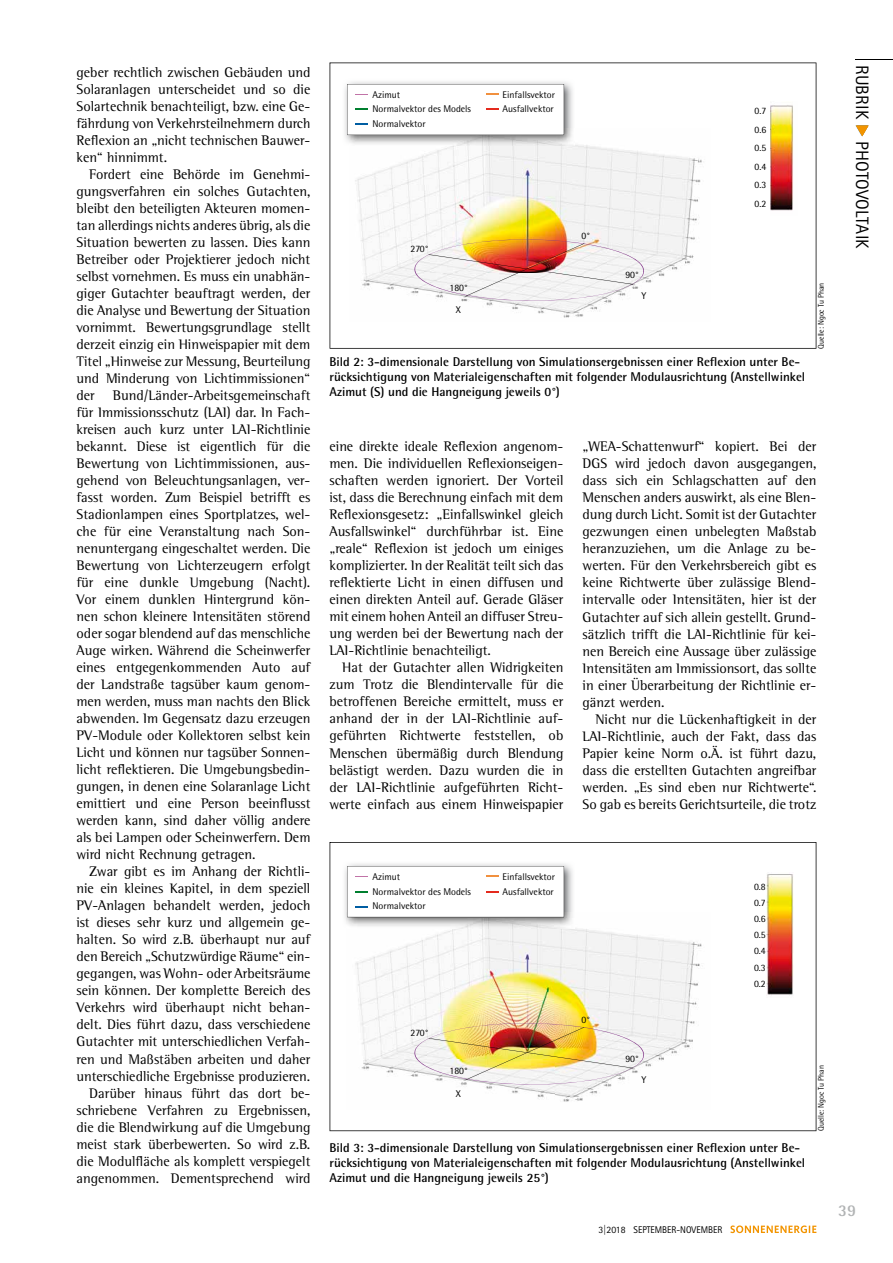
<style>
.page{position:relative;width:893px;height:1263px;background:#fff}
.page>*{position:absolute;margin:0;border:0;box-sizing:border-box;transform-origin:0 0}
.t1{font:18px "Rotis Sans Serif Std";letter-spacing:.01em;color:#000}
.t2{font:700 16.5px "Rotis Semi Sans Std";color:#b1b3b4}
.t3{font:14.25px/17px "Rotis Semi Serif Std";color:#000;text-align:justify}
.t4{font:700 12.75px/15px "Rotis Semi Sans Std";color:#000}
.t5{font:9.75px/14.7px "Rotis Semi Sans Std";color:#000}
.t6{font:9.75px "Rotis Sans Serif Std";color:#000}
.t7{font:8.25px "Rotis Semi Sans Std";color:#000;scale:.94 1}
.s1{color:#0076bd}
</style>
<div class="page">
<svg style="left:730px;top:1225px;width:86px;height:8px"></svg>
<hr style="left:855px;top:59px;width:38px;height:1px;background:#000">
<svg style="left:856px;top:125px;width:13px;height:12px"></svg>
<svg style="left:330px;top:63px;width:486px;height:286px"></svg>
<img style="left:770px;top:102px;width:28px;height:114px">
<img style="left:350px;top:146px;width:205px;height:175px">
<img style="left:555px;top:128px;width:155px;height:193px">
<img style="left:410px;top:238px;width:238px;height:65px">
<img style="left:342px;top:79px;width:233px;height:67px">
<img style="left:350px;top:128px;width:225px;height:18px">
<svg style="left:347px;top:84px;width:217px;height:51px"></svg>
<svg style="left:330px;top:842px;width:486px;height:289px"></svg>
<img style="left:347px;top:928px;width:207px;height:181px">
<img style="left:554px;top:912px;width:156px;height:197px">
<img style="left:767px;top:873px;width:27px;height:124px">
<img style="left:410px;top:1021px;width:238px;height:65px">
<img style="left:342px;top:861px;width:233px;height:67px">
<img style="left:347px;top:912px;width:228px;height:16px">
<svg style="left:347px;top:866px;width:217px;height:51px"></svg>
<p class="t3" style="left:77px;top:63px;width:235px">geber rechtlich zwischen Gebäuden und Solaranlagen unterscheidet und so die Solartechnik benachteiligt, bzw. eine Ge&shy;fährdung von Verkehrsteilnehmern durch Reflexion an „nicht technischen Bauwer&shy;ken“ hinnimmt.</p>
<p class="t3" style="left:77px;top:165px;width:235px;text-indent:13px">Fordert eine Behörde im Genehmi&shy;gungsverfahren ein solches Gutachten, bleibt den beteiligten Akteuren momen&shy;tan allerdings nichts anderes übrig, als die Situation bewerten zu lassen. Dies kann Betreiber oder Projektierer jedoch nicht selbst vornehmen. Es muss ein unabhän&shy;giger Gutachter beauftragt werden, der die Analyse und Bewertung der Situation vornimmt. Bewertungsgrundlage stellt derzeit einzig ein Hinweispapier mit dem Titel „Hinweise zur Messung, Beurteilung und Minderung von Lichtimmissionen“ der</p>
<p class="t3" style="left:77px;top:387px;width:235px;text-indent:36px">Bund/Länder-Arbeitsgemeinschaft für Immissionsschutz (LAI) dar. In Fach&shy;kreisen auch kurz unter LAI-Richtlinie bekannt. Diese ist eigentlich für die Bewertung von Lichtimmissionen, aus&shy;gehend von Beleuchtungsanlagen, ver&shy;fasst worden. Zum Beispiel betrifft es Stadionlampen eines Sportplatzes, wel&shy;che für eine Veranstaltung nach Son&shy;nenuntergang eingeschaltet werden. Die Bewertung von Lichterzeugern erfolgt für eine dunkle Umgebung (Nacht).<br>Vor einem dunklen Hintergrund kön&shy;nen schon kleinere Intensitäten störend oder sogar blendend auf das menschliche Auge wirken. Während die Scheinwerfer eines entgegenkommenden Auto auf der Landstraße tagsüber kaum genom&shy;men werden, muss man nachts den Blick abwenden. Im Gegensatz dazu erzeugen PV-Module oder Kollektoren selbst kein Licht und können nur tagsüber Sonnen&shy;licht reflektieren. Die Umgebungsbedin&shy;gungen, in denen eine Solaranlage Licht emittiert und eine Person beeinflusst werden kann, sind daher völlig andere als bei Lampen oder Scheinwerfern. Dem wird nicht Rechnung getragen.</p>
<p class="t3" style="left:77px;top:863px;width:235px;text-align:right">Zwar gibt es im Anhang der Richtli&shy;nie ein kleines Kapitel, in dem speziell PV-Anlagen behandelt werden, jedoch ist dieses sehr kurz und allgemein ge&shy;halten. So wird z.B. überhaupt nur auf den Bereich „Schutzwürdige Räume“ ein&shy;gegangen, was Wohn- oder Arbeitsräume sein können. Der komplette Bereich des Verkehrs wird überhaupt nicht behan&shy;delt. Dies führt dazu, dass verschiedene Gutachter mit unterschiedlichen Verfah&shy;ren und Maßstäben arbeiten und daher unterschiedliche Ergebnisse produzieren.<br>Darüber hinaus führt das dort be&shy;schriebene Verfahren zu Ergebnissen, die die Blendwirkung auf die Umgebung meist stark überbewerten. So wird z.B. die Modulfläche als komplett verspiegelt angenommen. Dementsprechend wird</p>
<p class="t5" style="left:372px;top:87px;width:100px">Azimut<br>Normalvektor des Models<br>Normalvektor</p>
<p class="t5" style="left:503px;top:87px;width:54px">Einfallsvektor<br>Ausfallvektor</p>
<p class="t5" style="left:410px;top:241px;width:19px">270°</p>
<p class="t5" style="left:449px;top:280px;width:19px">180°</p>
<p class="t5" style="left:456px;top:302px;width:7px">X</p>
<p class="t5" style="left:581px;top:228px;width:10px">0°</p>
<p class="t5" style="left:625px;top:267px;width:15px">90°</p>
<p class="t5" style="left:641px;top:289px;width:6px">Y</p>
<p class="t5" style="left:754px;top:102px;width:13px;line-height:18.5px;text-align:justify">0.7<br>0.6<br>0.5<br>0.4<br>0.3<br>0.2</p>
<p class="t4" style="left:330px;top:354px;width:477px">Bild 2: 3-dimensionale Darstellung von Simulationsergebnissen einer Reflexion unter Be&shy;rücksichtigung von Materialeigenschaften mit folgender Modulausrichtung (Anstellwinkel<br>Azimut (S) und die Hangneigung jeweils 0°)</p>
<p class="t7" style="left:816px;top:349px;width:72px;rotate:-90deg">Quelle: Ngoc Tu Phan</p>
<p class="t3" style="left:330px;top:438px;width:235px">eine direkte ideale Reflexion angenom&shy;men. Die individuellen Reflexionseigen&shy;schaften werden ignoriert. Der Vorteil ist, dass die Berechnung einfach mit dem Reflexionsgesetz: „Einfallswinkel gleich Ausfallswinkel“ durchführbar ist. Eine „reale“ Reflexion ist jedoch um einiges komplizierter. In der Realität teilt sich das reflektierte Licht in einen diffusen und einen direkten Anteil auf. Gerade Gläser mit einem hohen Anteil an diffuser Streu&shy;ung werden bei der Bewertung nach der LAI-Richtlinie benachteiligt.</p>
<p class="t3" style="left:330px;top:659px;width:235px;text-indent:13px">Hat der Gutachter allen Widrigkeiten zum Trotz die Blendintervalle für die betroffenen Bereiche ermittelt, muss er anhand der in der LAI-Richtlinie auf&shy;geführten Richtwerte feststellen, ob Menschen übermäßig durch Blendung belästigt werden. Dazu wurden die in der LAI-Richtlinie aufgeführten Richt&shy;werte einfach aus einem Hinweispapier</p>
<p class="t3" style="left:583px;top:438px;width:235px">„WEA-Schattenwurf“ kopiert. Bei der DGS wird jedoch davon ausgegangen, dass sich ein Schlagschatten auf den Menschen anders auswirkt, als eine Blen&shy;dung durch Licht. Somit ist der Gutachter gezwungen einen unbelegten Maßstab heranzuziehen, um die Anlage zu be&shy;werten. Für den Verkehrsbereich gibt es keine Richtwerte über zulässige Blend&shy;intervalle oder Intensitäten, hier ist der Gutachter auf sich allein gestellt. Grund&shy;sätzlich trifft die LAI-Richtlinie für kei&shy;nen Bereich eine Aussage über zulässige Intensitäten am Immissionsort, das sollte in einer Überarbeitung der Richtlinie er&shy;gänzt werden.</p>
<p class="t3" style="left:583px;top:710px;width:235px;text-indent:13px">Nicht nur die Lückenhaftigkeit in der LAI-Richtlinie, auch der Fakt, dass das Papier keine Norm o.Ä. ist führt dazu, dass die erstellten Gutachten angreifbar werden. „Es sind eben nur Richtwerte“.<br>So gab es bereits Gerichtsurteile, die trotz</p>
<p class="t1" style="left:873px;top:65px;width:186px;rotate:90deg">RUBRIK <span class="s1">◆</span> PHOTOVOLTAIK</p>
<p class="t5" style="left:372px;top:869px;width:100px">Azimut<br>Normalvektor des Models<br>Normalvektor</p>
<p class="t5" style="left:503px;top:869px;width:54px">Einfallsvektor<br>Ausfallvektor</p>
<p class="t5" style="left:410px;top:1025px;width:19px">270°</p>
<p class="t5" style="left:449px;top:1063px;width:19px">180°</p>
<p class="t5" style="left:456px;top:1086px;width:7px">X</p>
<p class="t5" style="left:581px;top:1012px;width:10px">0°</p>
<p class="t5" style="left:625px;top:1051px;width:15px">90°</p>
<p class="t5" style="left:641px;top:1072px;width:6px">Y</p>
<p class="t5" style="left:754px;top:878px;width:13px;line-height:16.2px;text-align:justify">0.8<br>0.7<br>0.6<br>0.5<br>0.4<br>0.3<br>0.2</p>
<p class="t4" style="left:330px;top:1140px;width:477px">Bild 3: 3-dimensionale Darstellung von Simulationsergebnissen einer Reflexion unter Be&shy;rücksichtigung von Materialeigenschaften mit folgender Modulausrichtung (Anstellwinkel<br>Azimut und die Hangneigung jeweils 25°)</p>
<p class="t6" style="left:598px;top:1223px;width:125px">3|2018 SEPTEMBER-NOVEMBER</p>
<p class="t7" style="left:816px;top:1131px;width:72px;rotate:-90deg">Quelle: Ngoc Tu Phan</p>
<p class="t2" style="left:838px;top:1200px;width:19px">39</p>
</div>
